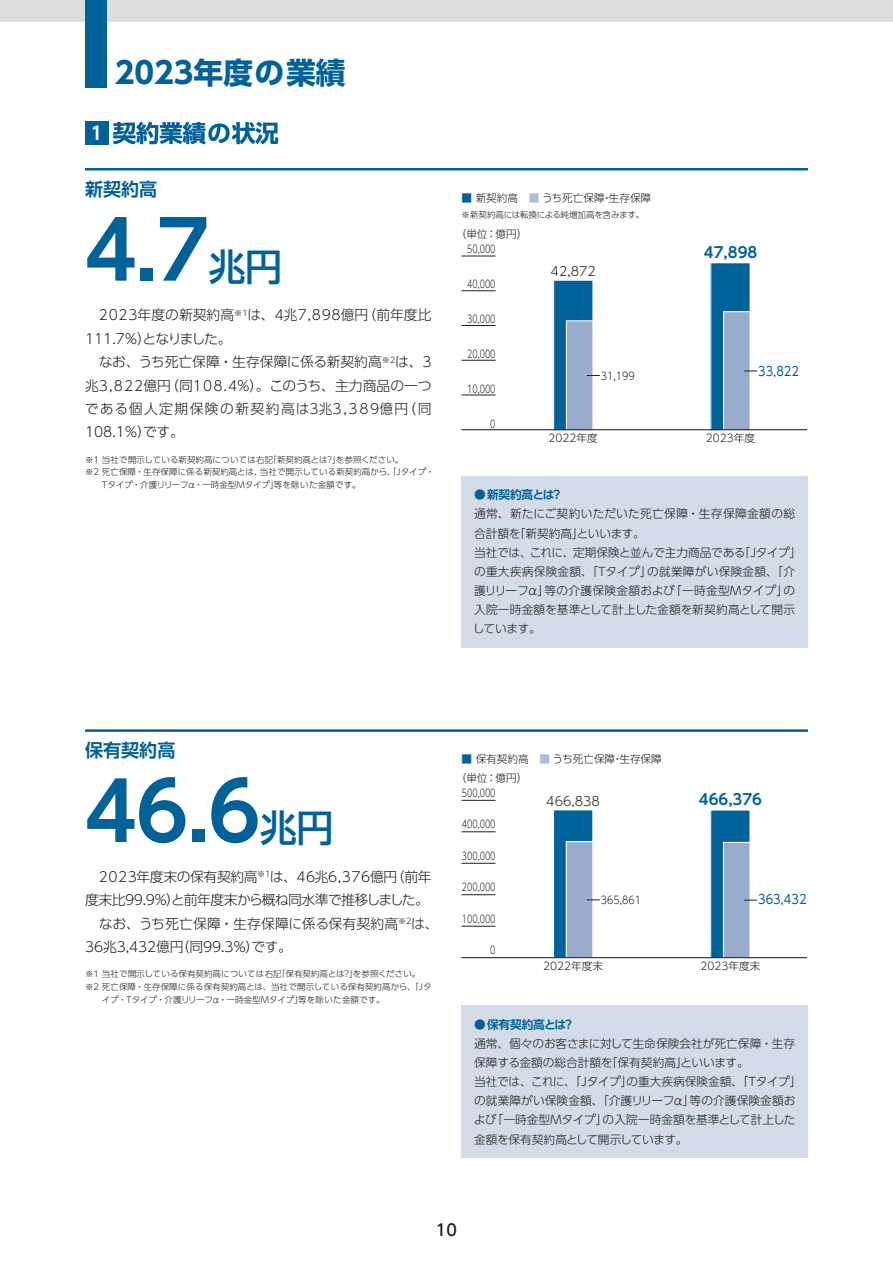
<style>
.page{position:relative;width:893px;height:1263px;background:#fff}
.page>*{position:absolute;margin:0;border:0;box-sizing:border-box;transform-origin:0 0}
.t1{font:700 79.65px "UD Shin Go Pro De";color:#01629a}
.t2{font:700 29.7px "UD Shin Go Pro";color:#01629a}
.t3{font:700 23.4px "UD Shin Go Pro De";color:#01629a}
.t4{font:700 18px "UD Shin Go Pr 6 De";color:#01629a}
.t5{font:500 15.9px "UD Shin Go Pro";color:#231f20}
.t6{font:700 14.85px "UD Shin Go Pro De";color:#01629a}
.t7{font:300 13.8px/23.4px "UD Shin Go Pro";color:#231f20}
.t8{font:300 13.8px "UD Shin Go Pro";letter-spacing:-.03em;color:#231f20}
.t9{font:300 13.8px "UD Shin Go Pro";letter-spacing:-.05em;color:#231f20}
.t10{font:300 12.75px "UD Shin Go Pro";color:#231f20}
.t11{font:12.75px "UD Shin Go Pro";color:#01629a;scale:.9 1}
.t12{font:300 11.7px/19.2px "UD Shin Go Pro";color:#231f20}
.t13{font:700 11.7px "UD Shin Go Pro De";letter-spacing:-.015em;color:#01629a}
.t14{font:300 10.65px "UD Shin Go Pro";color:#231f20}
.t15{font:300 10.65px "UD Shin Go Pro";color:#231f20;scale:.75 1}
.t16{font:300 10.65px "UD Shin Go Pro";color:#231f20;scale:.9 1}
.t17{font:300 8.55px "UD Shin Go Pro";color:#231f20}
.t18{font:300 8.55px "UD Shin Go Pro";letter-spacing:-.03em;color:#231f20}
.s1{font-size:18px;color:#fff}
.s2{font-family:"UD Shin Go Pro";font-weight:500;font-size:37.2px}
.s3{color:#01629a}
.s4{color:#afbed7}
</style>
<div class="page">
<div style="left:0;top:0;width:893px;height:21px;background:#dcdddf"></div>
<div style="left:85px;top:0;width:21px;height:87px;background:#01629a"></div>
<hr style="left:85px;top:168px;width:723px;height:3px;background:#01629a">
<hr style="left:85px;top:729px;width:723px;height:3px;background:#01629a">
<div style="left:461px;top:476px;width:347px;height:171px;background:#d4dce9"></div>
<div style="left:461px;top:1006px;width:347px;height:152px;background:#d4dce9"></div>
<div style="left:85px;top:121px;width:23px;height:24px;background:#01629a"></div>
<svg style="left:553px;top:280px;width:47px;height:151px"></svg>
<svg style="left:710px;top:263px;width:47px;height:168px"></svg>
<hr style="left:461px;top:429px;width:346px;height:1px;background:#231f20">
<hr style="left:461px;top:256px;width:34px;height:1px;background:#231f20">
<hr style="left:461px;top:290px;width:34px;height:1px;background:#231f20">
<hr style="left:461px;top:325px;width:34px;height:1px;background:#231f20">
<hr style="left:461px;top:360px;width:34px;height:1px;background:#231f20">
<hr style="left:461px;top:395px;width:34px;height:1px;background:#231f20">
<hr style="left:461px;top:800px;width:34px;height:1px;background:#231f20">
<hr style="left:461px;top:863px;width:34px;height:1px;background:#231f20">
<hr style="left:461px;top:894px;width:34px;height:1px;background:#231f20">
<hr style="left:461px;top:926px;width:34px;height:1px;background:#231f20">
<svg style="left:554px;top:810px;width:46px;height:147px"></svg>
<hr style="left:461px;top:957px;width:346px;height:1px;background:#231f20">
<hr style="left:461px;top:831px;width:34px;height:1px;background:#231f20">
<svg style="left:710px;top:810px;width:47px;height:148px"></svg>
<h2 class="t2" style="left:115px;top:48px;width:232px">2023年度の業績</h2>
<h3 class="t3" style="left:91px;top:114px;width:190px"><span class="s1">1</span> 契約業績の状況</h3>
<h3 class="t4" style="left:85px;top:175px;width:74px">新契約高</h3>
<h1 class="t1" style="left:84px;top:186px;width:199px">4.7<span class="s2">兆円</span></h1>
<p class="t7" style="left:85px;top:303px;width:348px;text-indent:14px">2023年度の新契約高<sup>※1</sup>は、4兆7,898億円（前年度比<br>111.7％）となりました。</p>
<p class="t7" style="left:85px;top:350px;width:348px;text-align:justify;text-indent:14px">なお、うち死亡保障・生存保障に係る新契約高<sup>※2</sup>は、3兆3,822億円（同108.4％）。このうち、主力商品の一つである個人定期保険の新契約高は3兆3,389億円（同108.1％）です。</p>
<p class="t17" style="left:85px;top:452px;width:320px">※1 当社で開示している新契約高については右記「新契約高とは？」を参照ください。</p>
<p class="t17" style="left:85px;top:465px;width:351px">※2 死亡保障・生存保障に係る新契約高とは、当社で開示している新契約高から、「Jタイプ・</p>
<p class="t17" style="left:102px;top:478px;width:260px">Tタイプ・介護リリーフα・一時金型Mタイプ」等を除いた金額です。</p>
<p class="t14" style="left:461px;top:189px;width:191px"><span class="s3">■</span> 新契約高　<span class="s4">■</span> うち死亡保障・生存保障</p>
<p class="t18" style="left:461px;top:208px;width:184px">※新契約高には転換による純増加高を含みます。</p>
<p class="t14" style="left:456px;top:225px;width:73px">（単位：億円）</p>
<p class="t15" style="left:467px;top:240px;width:39px">50,000</p>
<p class="t15" style="left:467px;top:275px;width:39px">40,000</p>
<p class="t15" style="left:467px;top:310px;width:39px">30,000</p>
<p class="t15" style="left:467px;top:345px;width:39px">20,000</p>
<p class="t15" style="left:467px;top:380px;width:39px">10,000</p>
<p class="t15" style="left:490px;top:415px;width:9px">0</p>
<p class="t10" style="left:551px;top:261px;width:47px">42,872</p>
<p class="t6" style="left:704px;top:240px;width:55px">47,898</p>
<p class="t16" style="left:601px;top:368px;width:39px">31,199</p>
<p class="t11" style="left:758px;top:361px;width:47px">33,822</p>
<p class="t14" style="left:548px;top:429px;width:51px">2022年度</p>
<p class="t14" style="left:706px;top:429px;width:51px">2023年度</p>
<p class="t13" style="left:474px;top:485px;width:90px">●新契約高とは？</p>
<p class="t12" style="left:473px;top:504px;width:330px">通常、新たにご契約いただいた死亡保障・生存保障金額の総合計額を「新契約高」といいます。<br>当社では、これに、定期保険と並んで主力商品である「Jタイプ」の重大疾病保険金額、「Tタイプ」の就業障がい保険金額、「介護リリーフα」等の介護保険金額および「一時金型Ｍタイプ」の入院一時金額を基準として計上した金額を新契約高として開示しています。</p>
<h3 class="t4" style="left:85px;top:736px;width:92px">保有契約高</h3>
<h1 class="t1" style="left:84px;top:747px;width:251px">46.6<span class="s2">兆円</span></h1>
<p class="t8" style="left:99px;top:865px;width:334px">2023年度末の保有契約高<sup>※1</sup>は、46兆6,376億円（前年</p>
<p class="t9" style="left:85px;top:889px;width:345px">度末比99.9％）と前年度末から概ね同水準で推移しました。</p>
<p class="t7" style="left:99px;top:911px;width:341px">なお、うち死亡保障・生存保障に係る保有契約高<sup>※2</sup>は、</p>
<p class="t7" style="left:85px;top:934px;width:208px">36兆3,432億円（同99.3％）です。</p>
<p class="t17" style="left:85px;top:967px;width:337px">※1 当社で開示している保有契約高については右記「保有契約高とは？」を参照ください。</p>
<p class="t17" style="left:85px;top:980px;width:348px">※2 死亡保障・生存保障に係る保有契約高とは、当社で開示している保有契約高から、「Jタ</p>
<p class="t17" style="left:102px;top:992px;width:285px">イプ・Tタイプ・介護リリーフα・一時金型Mタイプ」等を除いた金額です。</p>
<p class="t14" style="left:461px;top:750px;width:202px"><span class="s3">■</span> 保有契約高　<span class="s4">■</span> うち死亡保障・生存保障</p>
<p class="t14" style="left:456px;top:769px;width:73px">（単位：億円）</p>
<p class="t15" style="left:462px;top:784px;width:46px">500,000</p>
<p class="t15" style="left:462px;top:816px;width:46px">400,000</p>
<p class="t15" style="left:462px;top:847px;width:46px">300,000</p>
<p class="t15" style="left:462px;top:879px;width:46px">200,000</p>
<p class="t15" style="left:462px;top:910px;width:46px">100,000</p>
<p class="t15" style="left:490px;top:941px;width:9px">0</p>
<p class="t10" style="left:546px;top:791px;width:55px">466,838</p>
<p class="t16" style="left:601px;top:891px;width:46px">365,861</p>
<p class="t6" style="left:699px;top:787px;width:65px">466,376</p>
<p class="t11" style="left:758px;top:889px;width:55px">363,432</p>
<p class="t14" style="left:543px;top:957px;width:61px">2022年度末</p>
<p class="t14" style="left:700px;top:957px;width:61px">2023年度末</p>
<p class="t13" style="left:474px;top:1015px;width:102px">●保有契約高とは？</p>
<p class="t12" style="left:474px;top:1033px;width:329px">通常、個々のお客さまに対して生命保険会社が死亡保障・生存保障する金額の総合計額を「保有契約高」といいます。<br>当社では、これに、「Jタイプ」の重大疾病保険金額、「Tタイプ」の就業障がい保険金額、「介護リリーフα」等の介護保険金額および「一時金型Ｍタイプ」の入院一時金額を基準として計上した金額を保有契約高として開示しています。</p>
<h3 class="t5" style="left:436px;top:1216px;width:23px">10</h3>
</div>
